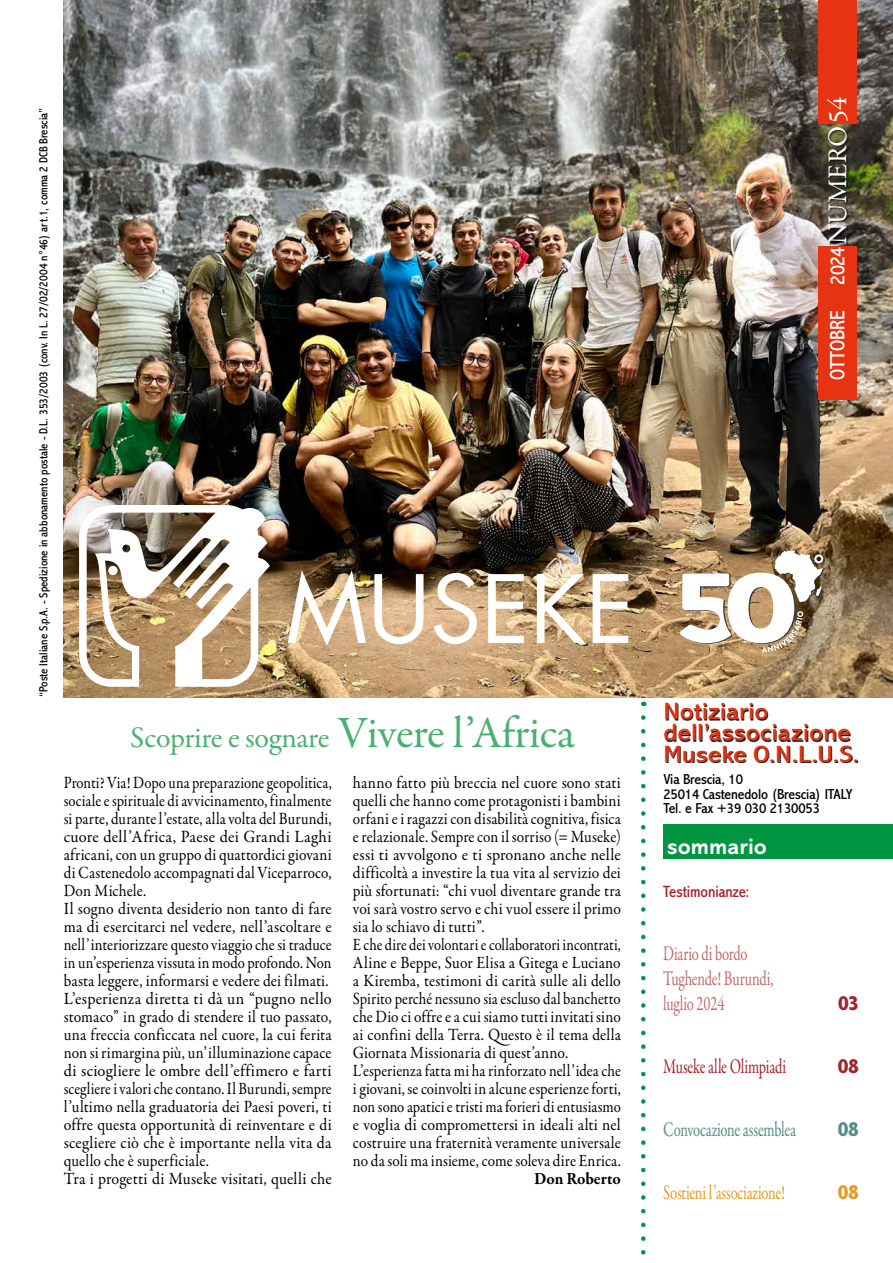
<style>
.page{position:relative;width:893px;height:1263px;background:#fff}
.page>*{position:absolute;margin:0;border:0;box-sizing:border-box;transform-origin:0 0}
.t1{font:91.2px "Futura Std";color:#fff}
.t2{font:30px "Garamond Premr Pro";letter-spacing:-.015em;color:#49b170}
.t3{font:27px "Garamond Premr Pro";letter-spacing:.005em;color:#fff}
.t4{font:condensed 23.7px/21px "Abadi MT Std";color:#e63312;scale:1.3 1}
.t5{font:700 22.5px "Abadi MT Std";color:#fff}
.t6{font:21px/24.9px "Garamond Premr Pro";letter-spacing:-.01em;color:#c4686f;scale:.7 1}
.t7{font:21px "Garamond Premr Pro";letter-spacing:-.015em;color:#e69920;scale:.7 1}
.t8{font:21px "Garamond Premr Pro";letter-spacing:-.02em;color:#528e85;scale:.7 1}
.t9{font:21px "Garamond Premr Pro";letter-spacing:-.01em;color:#a3222d;scale:.7 1}
.t10{font:condensed 21px "Abadi MT Std";letter-spacing:-.015em;color:#fff}
.t11{font:800 condensed 21px "Abadi MT Std";color:#a3222d}
.t12{font:800 condensed 21px "Abadi MT Std";color:#528e85}
.t13{font:800 condensed 21px "Abadi MT Std";color:#e69920}
.t14{font:17.25px/18px "Garamond Premr Pro";letter-spacing:.005em;color:#000;scale:.85 1}
.t15{font:17.25px/18px "Garamond Premr Pro";letter-spacing:.005em;color:#000;scale:.92 1}
.t16{font:700 17.25px "Garamond Premr Pro";letter-spacing:-.005em;color:#000;scale:.94 1}
.t17{font:condensed 16.5px "Abadi MT Std";letter-spacing:-.005em;color:#a3222d}
.t18{font:condensed 14.7px/14.7px "Abadi MT Std";letter-spacing:-.01em;color:#000;scale:1.05 1}
.t19{font:condensed 12px "Abadi MT Std";color:#000}
.s1{font-size:45px}
</style>
<div class="page">
<img style="left:64px;top:0;width:829px;height:697px">
<svg style="left:680px;top:550px;width:145px;height:102px"></svg>
<img style="left:79px;top:505px;width:191px;height:182px">
<svg style="left:641px;top:717px;width:4px;height:538px"></svg>
<div style="left:818px;top:247px;width:38px;height:153px;background:#e63312"></div>
<div style="left:818px;top:0;width:38px;height:123px;background:#e63312"></div>
<div style="left:828px;top:128px;width:20px;height:118px;background:#000;opacity:.55"></div>
<div style="left:663px;top:824px;width:230px;height:34px;background:#009641"></div>
<div style="left:665px;top:704px;width:193px;height:59px;background:#000;opacity:.9"></div>
<p class="t19" style="left:37px;top:697px;width:591px;rotate:-90deg">“Poste Italiane S.p.A. - Spedizione in abbonamento postale - D.L. 353/2003 (conv. In L. 27/02/2004 n°46) art.1, comma 2 DCB Brescia”</p>
<h1 class="t1" style="left:286px;top:551px;width:350px">MUSEKE</h1>
<h2 class="t2" style="left:130px;top:719px;width:446px">Scoprire e sognare <span class="s1">Vivere l’Africa</span></h2>
<p class="t14" style="left:64px;top:774px;width:317px">Pronti? Via! Dopo una preparazione geopolitica, sociale e spirituale di avvicinamento, finalmente si parte, durante l’estate, alla volta del Burundi, cuore dell’Africa, Paese dei Grandi Laghi africani, con un gruppo di quattordici giovani di Castenedolo accompagnati dal Viceparroco, Don Michele.<br>Il sogno diventa desiderio non tanto di fare ma di esercitarci nel vedere, nell’ascoltare e nell’interiorizzare questo viaggio che si traduce in un’esperienza vissuta in modo profondo. Non basta leggere, informarsi e vedere dei filmati.<br>L’esperienza diretta ti dà un “pugno nello stomaco” in grado di stendere il tuo passato, una freccia conficcata nel cuore, la cui ferita non si rimargina più, un’illuminazione capace di sciogliere le ombre dell’effimero e farti scegliere i valori che contano. Il Burundi, sempre l’ultimo nella graduatoria dei Paesi poveri, ti offre questa opportunità di reinventare e di scegliere ciò che è importante nella vita da quello che è superficiale.<br>Tra i progetti di Museke visitati, quelli che</p>
<p class="t15" style="left:353px;top:774px;width:293px">hanno fatto più breccia nel cuore sono stati quelli che hanno come protagonisti i bambini orfani e i ragazzi con disabilità cognitiva, fisica e relazionale. Sempre con il sorriso (= Museke) essi ti avvolgono e ti spronano anche nelle difficoltà a investire la tua vita al servizio dei più sfortunati: “chi vuol diventare grande tra voi sarà vostro servo e chi vuol essere il primo sia lo schiavo di tutti”.<br>E che dire dei volontari e collaboratori incontrati, Aline e Beppe, Suor Elisa a Gitega e Luciano a Kiremba, testimoni di carità sulle ali dello Spirito perché nessuno sia escluso dal banchetto che Dio ci offre e a cui siamo tutti invitati sino ai confini della Terra. Questo è il tema della Giornata Missionaria di quest’anno.<br>L’esperienza fatta mi ha rinforzato nell’idea che i giovani, se coinvolti in alcune esperienze forti, non sono apatici e tristi ma forieri di entusiasmo e voglia di compromettersi in ideali alti nel costruire una fraternità veramente universale no da soli ma insieme, come soleva dire Enrica.</p>
<p class="t16" style="left:534px;top:1168px;width:94px">Don Roberto</p>
<h3 class="t3" style="left:821px;top:244px;width:149px;rotate:-90deg">NUMERO54</h3>
<p class="t10" style="left:826px;top:380px;width:135px;rotate:-90deg">OTTOBRE 2024</p>
<h3 class="t4" style="left:663px;top:702px;width:152px">Notiziario dell’associazione<br>Museke O.N.L.U.S.</h3>
<p class="t18" style="left:663px;top:772px;width:182px">Via Brescia, 10<br>25014 Castenedolo (Brescia) ITALY<br>Tel. e Fax +39 030 2130053</p>
<h3 class="t5" style="left:668px;top:834px;width:101px">sommario</h3>
<p class="t17" style="left:663px;top:882px;width:88px">Testimonianze:</p>
<p class="t6" style="left:663px;top:941px;width:159px">Diario di bordo<br>Tughende! Burundi, luglio 2024</p>
<p class="t11" style="left:838px;top:991px;width:22px">03</p>
<p class="t9" style="left:663px;top:1053px;width:177px">Museke alle Olimpiadi</p>
<p class="t11" style="left:838px;top:1054px;width:23px">08</p>
<p class="t8" style="left:663px;top:1116px;width:191px">Convocazione assemblea</p>
<p class="t12" style="left:838px;top:1117px;width:23px">08</p>
<p class="t7" style="left:663px;top:1180px;width:175px">Sostieni l’associazione!</p>
<p class="t13" style="left:838px;top:1180px;width:23px">08</p>
</div>
